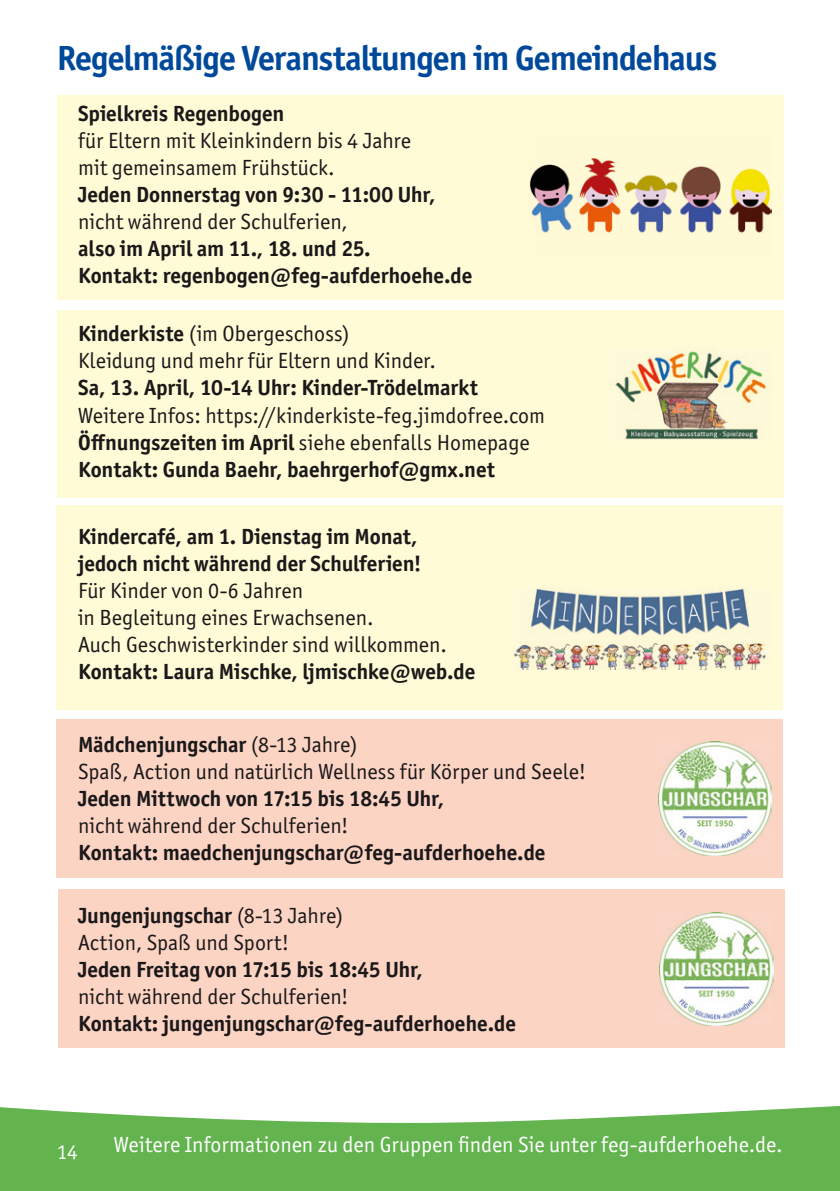
<style>
.page{position:relative;width:840px;height:1191px;background:#fff}
.page>*{position:absolute;margin:0;border:0;box-sizing:border-box;transform-origin:0 0}
.t1{font:700 35px "Officina Sans ITC Pro";letter-spacing:-.03em;color:#00499a}
.t2{font:22px/27px "Officina Sans ITC Pro";color:#1b1819}
.t3{font:700 22px/27px "Officina Sans ITC Pro";letter-spacing:-.005em;color:#1b1819}
.t4{font:22px "Officina Sans ITC Pro";color:#fff}
.t5{font:21px "Officina Sans ITC Pro";color:#fff}
.s1{font-weight:700}
</style>
<div class="page">
<svg style="left:0;top:1106px;width:839px;height:85px;background:#76bc65"></svg>
<div style="left:57px;top:96px;width:726px;height:204px;background:#fffbd7"></div>
<img style="left:529px;top:158px;width:242px;height:76px">
<div style="left:57px;top:310px;width:726px;height:187px;background:#fffbd7"></div>
<img style="left:615px;top:351px;width:151px;height:89px">
<div style="left:57px;top:506px;width:725px;height:204px;background:#fffbd7"></div>
<img style="left:513px;top:588px;width:257px;height:82px">
<div style="left:57px;top:719px;width:725px;height:159px;background:#fbd4c4"></div>
<img style="left:658px;top:741px;width:113px;height:114px">
<div style="left:58px;top:889px;width:726px;height:159px;background:#fbd4c4"></div>
<img style="left:659px;top:912px;width:114px;height:113px">
<h1 class="t1" style="left:57px;top:36px;width:661px">Regelmäßige Veranstaltungen im Gemeindehaus</h1>
<p class="t3" style="left:78px;top:100px;width:208px">Spielkreis Regenbogen</p>
<p class="t2" style="left:78px;top:127px;width:334px">für Eltern mit Kleinkindern bis 4 Jahre mit gemeinsamem Frühstück.</p>
<p class="t3" style="left:78px;top:181px;width:359px">Jeden Donnerstag von 9:30 - 11:00 Uhr,</p>
<p class="t2" style="left:78px;top:208px;width:271px">nicht während der Schulferien,</p>
<p class="t3" style="left:78px;top:235px;width:395px">also im April am 11., 18. und 25.<br>Kontakt: regenbogen@feg-aufderhoehe.de</p>
<p class="t2" style="left:78px;top:320px;width:359px"><span class="s1">Kinderkiste</span> (im Obergeschoss)<br>Kleidung und mehr für Eltern und Kinder.</p>
<p class="t3" style="left:78px;top:374px;width:401px">Sa, 13. April, 10-14 Uhr: Kinder-Trödelmarkt</p>
<p class="t2" style="left:78px;top:402px;width:468px">Weitere Infos: https://kinderkiste-feg.jimdofree.com<br><span class="s1">Öffnungszeiten im April</span> siehe ebenfalls Homepage<br><span class="s1">Kontakt: Gunda Baehr, baehrgerhof@gmx.net</span></p>
<p class="t3" style="left:78px;top:522px;width:345px">Kindercafé, am 1. Dienstag im Monat, jedoch nicht während der Schulferien!</p>
<p class="t2" style="left:78px;top:577px;width:370px">Für Kinder von 0-6 Jahren<br>in Begleitung eines Erwachsenen.<br>Auch Geschwisterkinder sind willkommen.</p>
<p class="t3" style="left:78px;top:657px;width:398px">Kontakt: Laura Mischke, ljmischke@web.de</p>
<p class="t2" style="left:78px;top:731px;width:509px"><span class="s1">Mädchenjungschar</span> (8-13 Jahre)<br>Spaß, Action und natürlich Wellness für Körper und Seele!</p>
<p class="t3" style="left:78px;top:785px;width:367px">Jeden Mittwoch von 17:15 bis 18:45 Uhr,</p>
<p class="t2" style="left:78px;top:812px;width:272px">nicht während der Schulferien!</p>
<p class="t3" style="left:78px;top:839px;width:468px">Kontakt: maedchenjungschar@feg-aufderhoehe.de</p>
<p class="t2" style="left:78px;top:902px;width:267px"><span class="s1">Jungenjungschar</span> (8-13 Jahre)<br>Action, Spaß und Sport!</p>
<p class="t3" style="left:78px;top:955px;width:346px">Jeden Freitag von 17:15 bis 18:45 Uhr,</p>
<p class="t2" style="left:78px;top:982px;width:272px">nicht während der Schulferien!</p>
<p class="t3" style="left:78px;top:1009px;width:439px">Kontakt: jungenjungschar@feg-aufderhoehe.de</p>
<p class="t5" style="left:57px;top:1139px;width:22px">14</p>
<p class="t4" style="left:114px;top:1131px;width:670px">Weitere Informationen zu den Gruppen finden Sie unter feg-aufderhoehe.de.</p>
</div>
